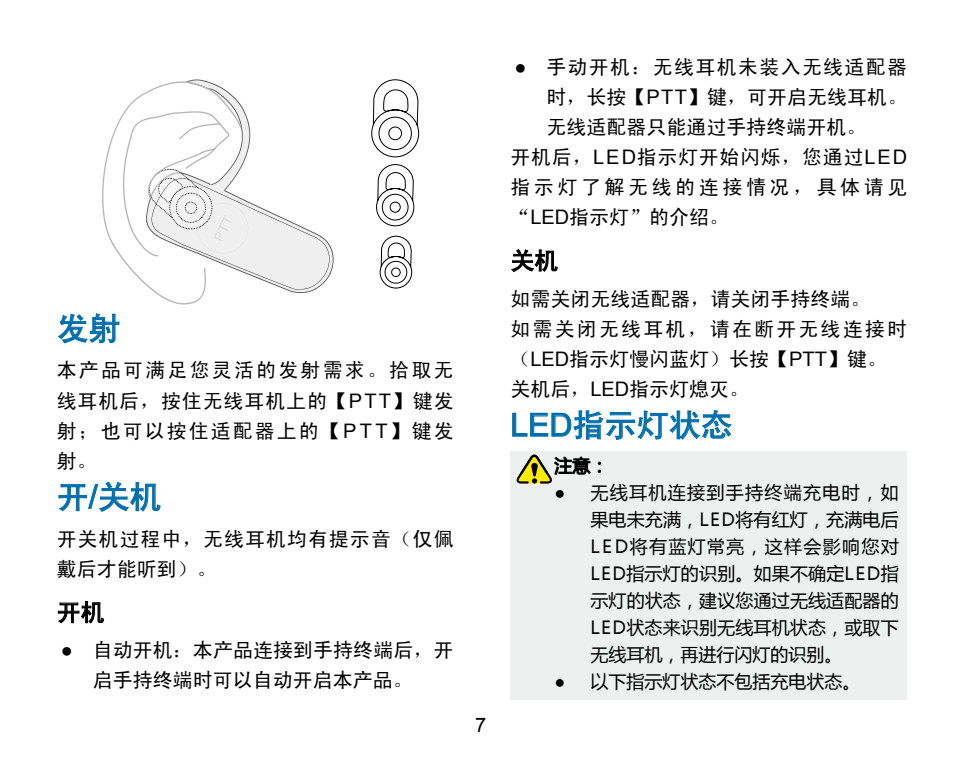
<style>
.page{position:relative;width:964px;height:772px;background:#fff}
.page>*{position:absolute;margin:0;border:0;box-sizing:border-box;transform-origin:0 0}
.大标题_中文{font:32px "Sim Hei";color:#006fad}
.小标题__中文{font:24px "Sim Hei";color:#000}
.正文_中文{font:20px/30px "Sim Hei";letter-spacing:.045em;color:#000;text-align:justify}
.悬空缩进符号_中文{font:20px/30px "Sim Hei";color:#000;text-align:center}
.正文_中文-2{font:20px/30px "Sim Hei";letter-spacing:.11em;color:#000}
.正文_中文-3{font:20px "Sim Hei";color:#000}
.t1{font:20px "Arial";color:#000}
.备注符号{font:18px/27.2px "Microsoft Ya Hei";letter-spacing:.01em;color:#000;text-align:justify}
.备注{font:18px "Microsoft Ya Hei";color:#000}
.s1{font-family:"Arial"}
</style>
<div class="page">
<div style="left:510px;top:451px;width:397px;height:248px;background:#eeefef"></div>
<svg style="left:188px;top:79px;width:146px;height:214px"></svg>
<svg style="left:102px;top:81px;width:139px;height:223px"></svg>
<svg style="left:123px;top:111px;width:206px;height:178px"></svg>
<svg style="left:371px;top:79px;width:48px;height:209px"></svg>
<svg style="left:58px;top:313px;width:62px;height:30px"></svg>
<svg style="left:58px;top:481px;width:103px;height:31px"></svg>
<svg style="left:57px;top:601px;width:47px;height:22px"></svg>
<svg style="left:511px;top:249px;width:47px;height:23px"></svg>
<svg style="left:512px;top:410px;width:220px;height:30px"></svg>
<svg style="left:598px;top:461px;width:3px;height:11px"></svg>
<svg style="left:516px;top:454px;width:74px;height:29px"></svg>
<p class="大标题_中文" style="left:57px;top:312px;width:65px">发射</p>
<p class="正文_中文" style="left:57px;top:355px;width:398px">本产品可满足您灵活的发射需求。拾取无线耳机后，按住无线耳机上的【<span class="s1">PTT</span>】键发射；也可以按住适配器上的【<span class="s1">PTT</span>】键发射。</p>
<p class="大标题_中文" style="left:57px;top:480px;width:106px">开<span class="s1">/</span>关机</p>
<p class="正文_中文" style="left:57px;top:523px;width:398px">开关机过程中，无线耳机均有提示音（仅佩戴后才能听到）。</p>
<p class="小标题__中文" style="left:57px;top:599px;width:49px">开机</p>
<p class="悬空缩进符号_中文" style="left:61px;top:634px;width:394px"><span class="s1">●</span> 自动开机：本产品连接到手持终端后，开启手持终端时可以自动开启本产品。</p>
<p class="t1" style="left:475px;top:711px;width:13px">7</p>
<p class="悬空缩进符号_中文" style="left:546px;top:52px;width:362px;text-align:justify;text-indent:-32px"><span class="s1">●</span> 手动开机：无线耳机未装入无线适配器时，长按【<span class="s1">PTT</span>】键，可开启无线耳机。无线适配器只能通过手持终端开机。</p>
<p class="正文_中文" style="left:510px;top:142px;width:398px">开机后，<span class="s1">LED</span>指示灯开始闪烁，您通过<span class="s1">LED</span>指示灯了解无线的连接情况，具体请见“<span class="s1">LED</span>指示灯”的介绍。</p>
<p class="小标题__中文" style="left:510px;top:248px;width:49px">关机</p>
<p class="正文_中文-3" style="left:510px;top:288px;width:361px">如需关闭无线适配器，请关闭手持终端。</p>
<p class="正文_中文-2" style="left:510px;top:313px;width:398px">如需关闭无线耳机，请在断开无线连接时（<span class="s1">LED</span>指示灯慢闪蓝灯）长按【<span class="s1">PTT</span>】键。</p>
<p class="正文_中文-3" style="left:510px;top:378px;width:240px">关机后，<span class="s1">LED</span>指示灯熄灭。</p>
<p class="大标题_中文" style="left:510px;top:408px;width:224px"><span class="s1">LED</span>指示灯状态</p>
<p class="备注" style="left:554px;top:453px;width:55px">注意：</p>
<p class="备注符号" style="left:590px;top:478px;width:310px;text-indent:-36px"><span class="s1">●</span> 无线耳机连接到手持终端充电时，如果电未充满，LED将有红灯，充满电后LED将有蓝灯常亮，这样会影响您对LED指示灯的识别。如果不确定LED指示灯的状态，建议您通过无线适配器的LED状态来识别无线耳机状态，或取下无线耳机，再进行闪灯的识别。</p>
<p class="备注符号" style="left:554px;top:667px;width:307px"><span class="s1">●</span> 以下指示灯状态不包括充电状态。</p>
</div>
